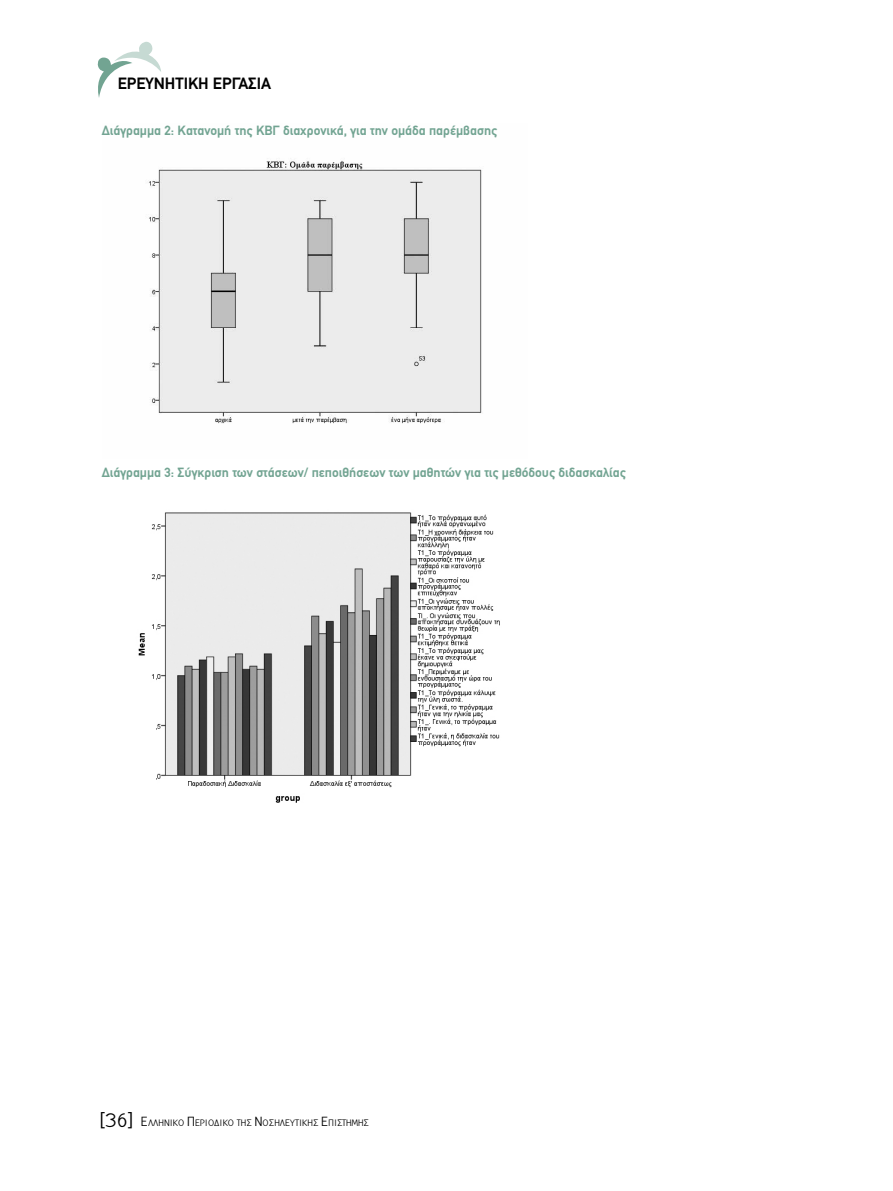
<style>
.page{position:relative;width:893px;height:1191px;background:#fff}
.page>*{position:absolute;margin:0;border:0;box-sizing:border-box;transform-origin:0 0}
.t1{font:700 16.5px "PF Din Text";color:#000}
.t2{font:700 13.5px "PF Din Text";color:#72a492}
.t3{font:10.05px "PF Report";color:#000}
.s1{font-size:21px}
.s2{font-size:14.25px}
</style>
<div class="page">
<svg style="left:97px;top:41px;width:64px;height:57px"></svg>
<img style="left:149px;top:160px;width:333px;height:264px">
<img style="left:138px;top:512px;width:362px;height:291px">
<p class="t1" style="left:118px;top:74px;width:155px">ΕΡΕΥΝΗΤΙΚΗ ΕΡΓΑΣΙΑ</p>
<p class="t2" style="left:102px;top:122px;width:397px">∆ιάγραµµα 2: Κατανοµή της ΚΒΓ διαχρονικά, για την οµάδα παρέµβασης</p>
<p class="t2" style="left:102px;top:465px;width:526px">∆ιάγραµµα 3: Σύγκριση των στάσεων/ πεποιθήσεων των µαθητών για τις µεθόδους διδασκαλίας</p>
<p class="t3" style="left:99px;top:1118px;width:272px"><span class="s1">[36]</span> <span class="s2">Ε</span>ΛΛΗΝΙΚΟ <span class="s2">Π</span>ΕΡΙΟ∆ΙΚΟ ΤΗΣ <span class="s2">Ν</span>ΟΣΗΛΕΥΤΙΚΗΣ <span class="s2">Ε</span>ΠΙΣΤΗΜΗΣ</p>
</div>
